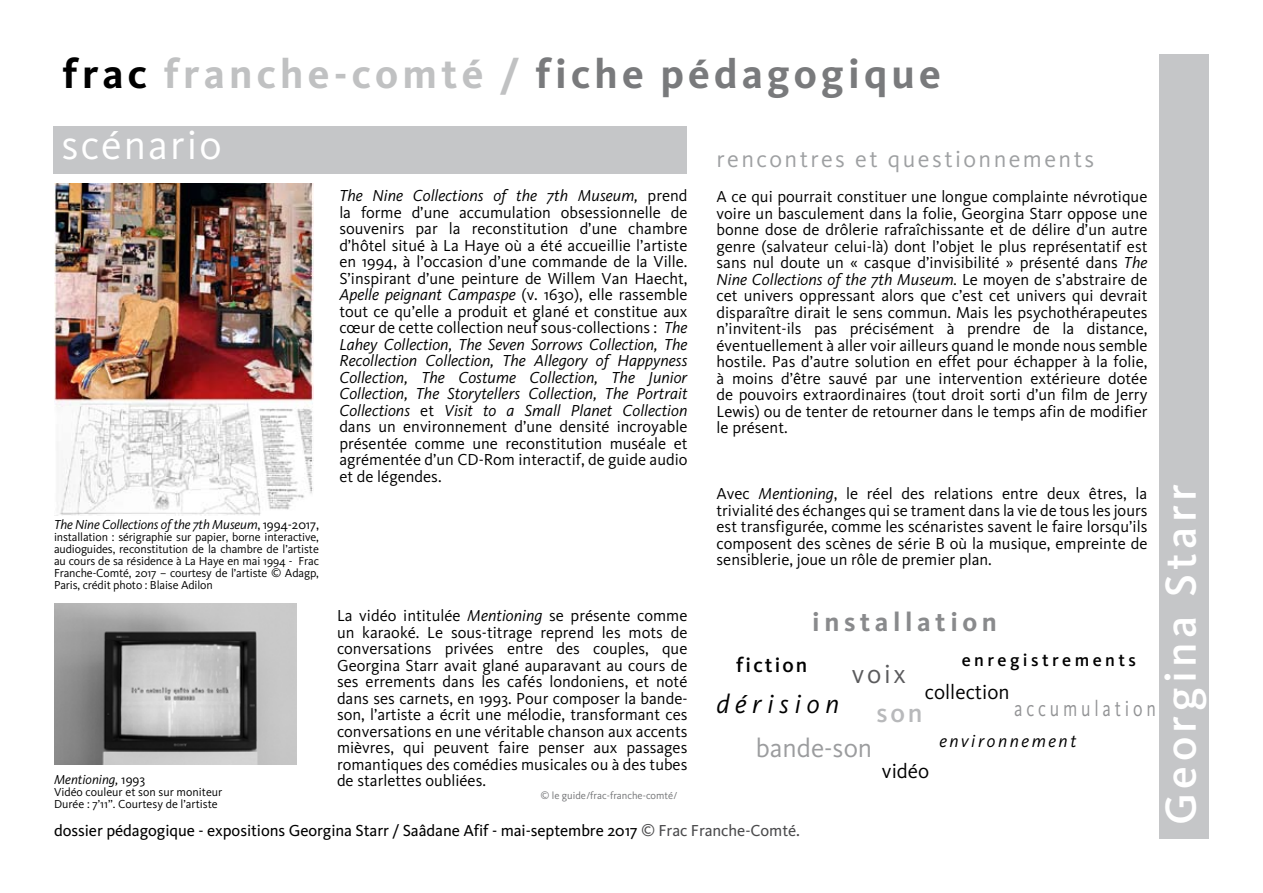
<style>
.page{position:relative;width:1263px;height:893px;background:#fff}
.page>*{position:absolute;margin:0;border:0;box-sizing:border-box;transform-origin:0 0}
.t1{font:500 45px "Kievit";letter-spacing:.1em;color:#fff}
.t2{font:700 42px "Kievit";letter-spacing:.1em;color:#797a7c}
.t3{font:42px "Kievit";letter-spacing:.05em;color:#fff}
.t4{font:700 27px "Kievit";letter-spacing:.17em;color:#898a8c}
.t5{font:27px "Kievit";color:#9b9c9e}
.t6{font:italic 27px "Kievit";letter-spacing:.21em;color:#000}
.t7{font:27px "Kievit";color:#5b5b5d}
.t8{font:500 27px "Kievit";color:#b8b9bb}
.t9{font:24px "Kievit";letter-spacing:.1em;color:#9ea0a2}
.t10{font:22.5px "Kievit";letter-spacing:.21em;color:#929395;scale:.8 1}
.t11{font:21px "Kievit";color:#000}
.t12{font:500 21px "Kievit";letter-spacing:.1em;color:#000}
.t13{font:500 18px "Kievit";letter-spacing:.19em;color:#000}
.t14{font:italic 18px "Kievit";letter-spacing:.14em;color:#000}
.t15{font:16.5px/16.5px "Kievit";color:#000;text-align:justify}
.t16{font:16.5px "Kievit";letter-spacing:-.005em;color:#000}
.t17{font:italic 13.5px "Kievit";letter-spacing:-.01em;color:#000}
.t18{font:12px/12px "Kievit";letter-spacing:-.01em;color:#000;text-align:justify}
.t19{font:10.5px "Kievit";color:#727375}
.s1{color:#000}
.s2{color:#c0c1c2}
.s3{font-style:italic}
.s4{font-style:normal}
.s5{color:#4b4b4d}
</style>
<div class="page">
<div style="left:1160px;top:54px;width:49px;height:785px;background:#c5c6c8"></div>
<img style="left:54px;top:604px;width:242px;height:160px">
<img style="left:54px;top:184px;width:259px;height:331px">
<div style="left:53px;top:126px;width:633px;height:47px;background:#c5c6c8"></div>
<h2 class="t2" style="left:63px;top:49px;width:880px"><span class="s1">frac</span> <span class="s2">franche-comté /</span> fiche pédagogique</h2>
<h2 class="t3" style="left:61px;top:122px;width:162px">scénario</h2>
<h3 class="t9" style="left:716px;top:146px;width:379px">rencontres et questionnements</h3>
<p class="t15" style="left:339px;top:188px;width:350px"><span class="s3">The Nine Collections of the 7th Museum,</span> prend la forme d’une accumulation obsessionnelle de souvenirs par la reconstitution d’une chambre d’hôtel situé à La Haye où a été accueillie l’artiste en 1994, à l’occasion d’une commande de la Ville.<br>S’inspirant d’une peinture de Willem Van Haecht, <span class="s3">Apelle peignant Campaspe</span> (v. 1630), elle rassemble tout ce qu’elle a produit et glané et constitue aux cœur de cette collection neuf sous-collections : <span class="s3">The Lahey Collection, The Seven Sorrows Collection, The Recollection Collection, The Allegory of Happyness Collection, The Costume Collection, The Junior Collection, The Storytellers Collection, The Portrait Collections</span> et <span class="s3">Visit to a Small Planet Collection </span>dans un environnement d’une densité incroyable présentée comme une reconstitution muséale et agrémentée d’un CD-Rom interactif, de guide audio et de légendes.</p>
<p class="t15" style="left:716px;top:189px;width:432px">A ce qui pourrait constituer une longue complainte névrotique voire un basculement dans la folie, Georgina Starr oppose une bonne dose de drôlerie rafraîchissante et de délire d’un autre genre (salvateur celui-là) dont l’objet le plus représentatif est sans nul doute un « casque d’invisibilité » présenté dans <span class="s3">The Nine Collections of the 7th Museum.</span> Le moyen de s’abstraire de cet univers oppressant alors que c’est cet univers qui devrait disparaître dirait le sens commun. Mais les psychothérapeutes n’invitent-ils pas précisément à prendre de la distance, éventuellement à aller voir ailleurs quand le monde nous semble hostile. Pas d’autre solution en effet pour échapper à la folie, à moins d’être sauvé par une intervention extérieure dotée de pouvoirs extraordinaires (tout droit sorti d’un film de Jerry Lewis) ou de tenter de retourner dans le temps afin de modifier le présent.</p>
<p class="t15" style="left:716px;top:486px;width:432px">Avec <span class="s3">Mentioning</span>, le réel des relations entre deux êtres, la trivialité des échanges qui se trament dans la vie de tous les jours est transfigurée, comme les scénaristes savent le faire lorsqu’ils composent des scènes de série B où la musique, empreinte de sensiblerie, joue un rôle de premier plan.</p>
<h1 class="t1" style="left:1155px;top:825px;width:342px;rotate:-90deg">Georgina Starr</h1>
<p class="t17" style="left:54px;top:517px;width:266px">The Nine Collections of the 7th Museum<span class="s4">, 1994-2017,</span></p>
<p class="t18" style="left:54px;top:531px;width:266px">installation : sérigraphie sur papier, borne interactive, audioguides, reconstitution de la chambre de l’artiste au cours de sa résidence à La Haye en mai 1994 - Frac Franche-Comté, 2017 – courtesy de l’artiste © Adagp, Paris, crédit photo : Blaise Adilon</p>
<p class="t15" style="left:337px;top:608px;width:352px">La vidéo intitulée <span class="s3">Mentioning</span> se présente comme un karaoké. Le sous-titrage reprend les mots de conversations privées entre des couples, que Georgina Starr avait glané auparavant au cours de ses errements dans les cafés londoniens, et noté dans ses carnets, en 1993. Pour composer la bande&shy;son, l’artiste a écrit une mélodie, transformant ces conversations en une véritable chanson aux accents mièvres, qui peuvent faire penser aux passages romantiques des comédies musicales ou à des tubes de starlettes oubliées.</p>
<h3 class="t4" style="left:812px;top:606px;width:186px">installation</h3>
<p class="t13" style="left:962px;top:650px;width:176px">enregistrements</p>
<p class="t12" style="left:736px;top:652px;width:73px">fiction</p>
<h3 class="t7" style="left:852px;top:659px;width:56px">voix</h3>
<p class="t11" style="left:925px;top:680px;width:86px">collection</p>
<h3 class="t6" style="left:716px;top:689px;width:124px">dérision</h3>
<h3 class="t10" style="left:1014px;top:696px;width:179px">accumulation</h3>
<h3 class="t8" style="left:877px;top:697px;width:47px">son</h3>
<p class="t14" style="left:939px;top:730px;width:138px">environnement</p>
<h3 class="t5" style="left:756px;top:733px;width:118px">bande-son</h3>
<p class="t11" style="left:882px;top:759px;width:49px">vidéo</p>
<p class="t17" style="left:54px;top:771px;width:93px">Mentioning, <span class="s4">1993</span></p>
<p class="t18" style="left:54px;top:786px;width:170px">Vidéo couleur et son sur moniteur<br>Durée : 7’11’’. Courtesy de l’artiste</p>
<p class="t19" style="left:540px;top:790px;width:139px">© le guide/frac-franche-comté/</p>
<p class="t16" style="left:54px;top:821px;width:747px">dossier pédagogique - expositions Georgina Starr / Saâdane Afif - mai-septembre 2017 <span class="s5">© Frac Franche-Comté.</span></p>
</div>
